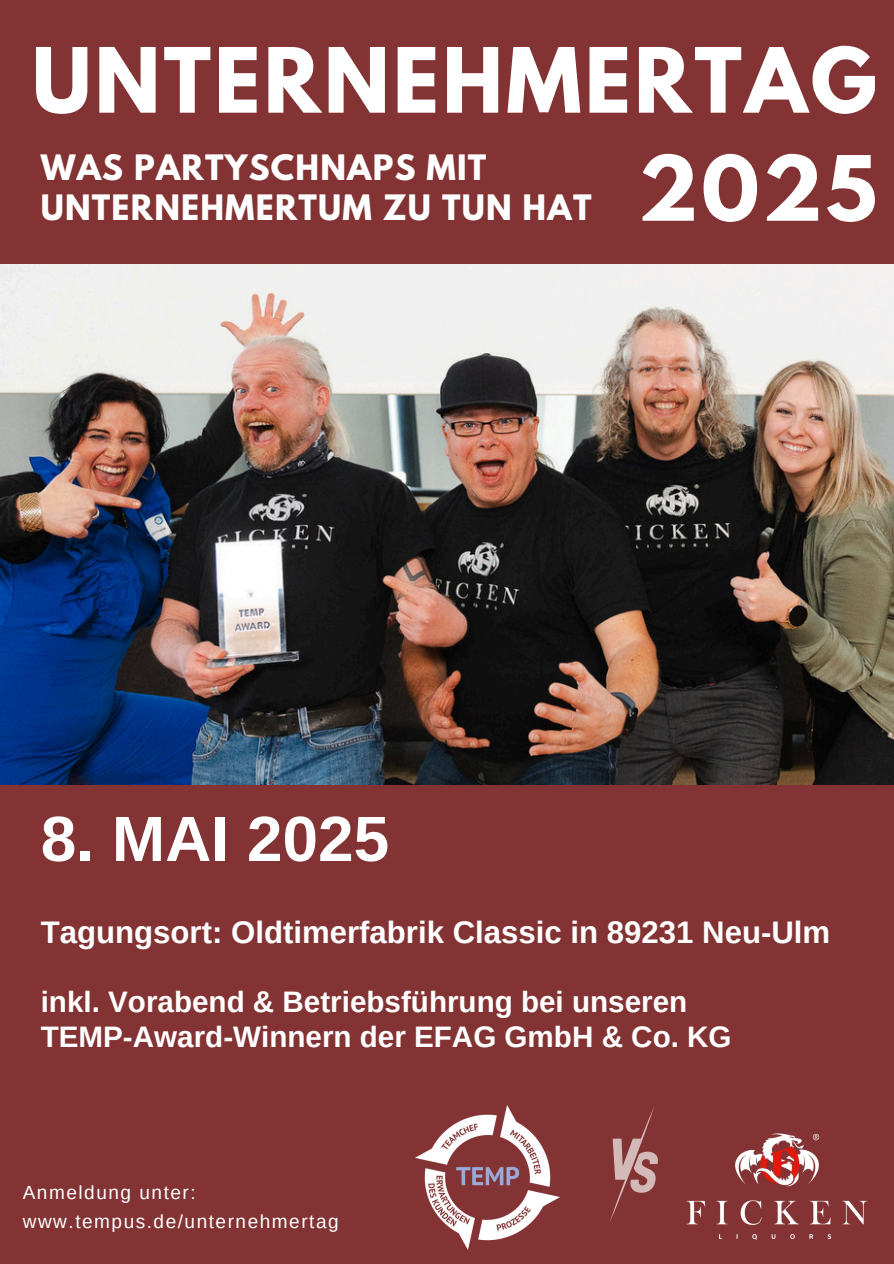
<style>
.page{position:relative;width:894px;height:1264px;background:#fff}
.page>*{position:absolute;margin:0;border:0;box-sizing:border-box;transform-origin:0 0}
.t1{font:700 79.65px "League Spartan";letter-spacing:.04em;color:#fff}
.t2{font:700 63.9px "Arimo";color:#fff}
.t3{font:700 31.2px "Arimo";color:#fff}
.t4{font:700 31.05px/40.5px "League Spartan";letter-spacing:.04em;color:#fff}
.t5{font:700 29.55px/34.8px "Arimo";color:#fff}
.t6{font:19.05px "Arimo";letter-spacing:.08em;color:#fff}
</style>
<div class="page">
<div style="left:0;top:784px;width:893px;height:479px;background:#833333"></div>
<img style="left:415px;top:1105px;width:144px;height:144px">
<svg style="left:610px;top:1107px;width:48px;height:115px"></svg>
<img style="left:686px;top:1133px;width:182px;height:107px">
<div style="left:0;top:0;width:893px;height:264px;background:#833333"></div>
<img style="left:0;top:264px;width:893px;height:520px">
<p class="t1" style="left:32px;top:41px;width:845px">UNTERNEHMERTAG</p>
<p class="t1" style="left:638px;top:149px;width:240px">2025</p>
<p class="t4" style="left:41px;top:151px;width:552px">WAS PARTYSCHNAPS MIT<br>UNTERNEHMERTUM ZU TUN HAT</p>
<h2 class="t2" style="left:41px;top:803px;width:350px">8. MAI 2025</h2>
<p class="t3" style="left:41px;top:914px;width:790px">Tagungsort: Oldtimerfabrik Classic in 89231 Neu-Ulm</p>
<p class="t5" style="left:41px;top:984px;width:692px">inkl. Vorabend &amp; Betriebsführung bei unseren<br>TEMP-Award-Winnern der EFAG GmbH &amp; Co. KG</p>
<p class="t6" style="left:23px;top:1181px;width:174px">Anmeldung unter:</p>
<p class="t6" style="left:23px;top:1210px;width:317px">www.tempus.de/unternehmertag</p>
</div>
